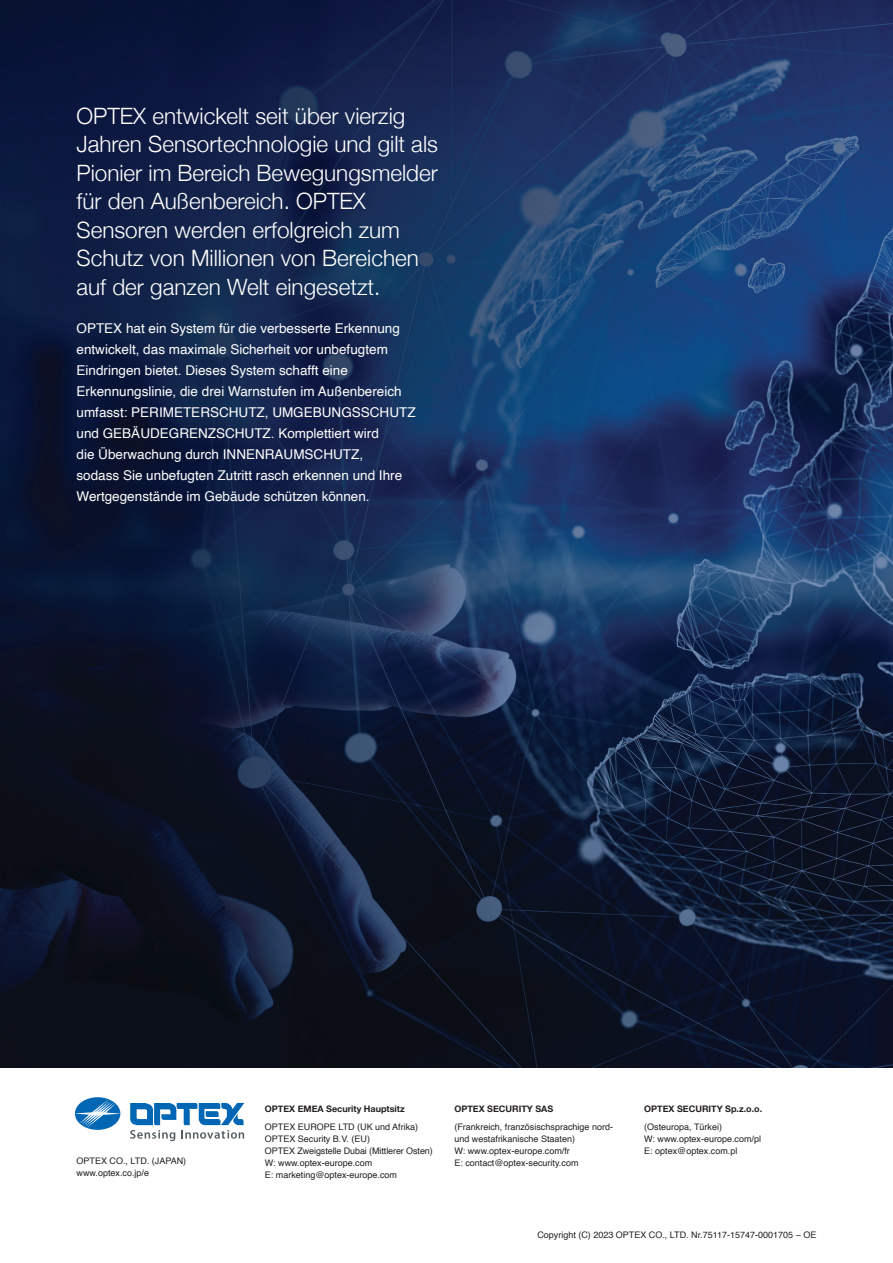
<style>
.page{position:relative;width:893px;height:1263px;background:#fff}
.page>*{position:absolute;margin:0;border:0;box-sizing:border-box;transform-origin:0 0}
.P_-_main_body{font:300 22.5px/28.5px "Helvetica Neue";color:#fff}
.P_-_main_body-2{font:13.5px/21px "Helvetica";color:#fff}
.Body_text{font:9px/12px "Helvetica";color:#231f20}
.Body_text-2{font:700 9px "Helvetica Neue";color:#231f20}
</style>
<div class="page">
<img style="left:0;top:0;width:893px;height:1067px">
<svg style="left:75px;top:1097px;width:45px;height:33px"></svg>
<svg style="left:75px;top:1099px;width:45px;height:28px"></svg>
<svg style="left:130px;top:1103px;width:114px;height:38px"></svg>
<p class="P_-_main_body" style="left:77px;top:100px;width:363px">OPTEX entwickelt seit über vierzig Jahren Sensortechnologie und gilt als Pionier im Bereich Bewegungsmelder für den Außenbereich. OPTEX Sensoren werden erfolgreich zum Schutz von Millionen von Bereichen auf der ganzen Welt eingesetzt.</p>
<p class="P_-_main_body-2" style="left:77px;top:318px;width:341px">OPTEX hat ein System für die verbesserte Erkennung entwickelt, das maximale Sicherheit vor unbefugtem Eindringen bietet. Dieses System schafft eine Erkennungslinie, die drei Warnstufen im Außenbereich umfasst: PERIMETERSCHUTZ, UMGEBUNGSSCHUTZ und GEBÄUDEGRENZSCHUTZ. Komplettiert wird<br>die Überwachung durch INNENRAUMSCHUTZ,<br>sodass Sie unbefugten Zutritt rasch erkennen und Ihre Wertgegenstände im Gebäude schützen können.</p>
<p class="Body_text" style="left:77px;top:1155px;width:111px">OPTEX CO., LTD. (JAPAN) www.optex.co.jp/e</p>
<p class="Body_text-2" style="left:265px;top:1101px;width:141px">OPTEX EMEA Security Hauptsitz</p>
<p class="Body_text" style="left:265px;top:1121px;width:155px">OPTEX EUROPE LTD (UK und Afrika)</p>
<p class="Body_text" style="left:265px;top:1133px;width:107px">OPTEX Security B.V. (EU)</p>
<p class="Body_text" style="left:265px;top:1145px;width:169px">OPTEX Zweigstelle Dubai (Mittlerer Osten)</p>
<p class="Body_text" style="left:265px;top:1157px;width:109px">W: www.optex-europe.com</p>
<p class="Body_text" style="left:265px;top:1169px;width:134px">E: marketing@optex-europe.com</p>
<p class="Body_text-2" style="left:454px;top:1101px;width:100px">OPTEX SECURITY SAS</p>
<p class="Body_text" style="left:454px;top:1121px;width:160px">(Frankreich, französischsprachige nord-</p>
<p class="Body_text" style="left:454px;top:1133px;width:122px">und westafrikanische Staaten)</p>
<p class="Body_text" style="left:454px;top:1145px;width:117px">W: www.optex-europe.com/fr</p>
<p class="Body_text" style="left:454px;top:1157px;width:126px">E: contact@optex-security.com</p>
<p class="Body_text-2" style="left:644px;top:1101px;width:120px">OPTEX SECURITY Sp.z.o.o.</p>
<p class="Body_text" style="left:644px;top:1121px;width:79px">(Osteuropa, Türkei)</p>
<p class="Body_text" style="left:644px;top:1133px;width:118px">W: www.optex-europe.com/pl</p>
<p class="Body_text" style="left:644px;top:1145px;width:95px">E: optex@optex.com.pl</p>
<p class="Body_text" style="left:537px;top:1229px;width:281px">Copyright (C) 2023 OPTEX CO., LTD. Nr.75117-15747-0001705 − OE</p>
</div>
